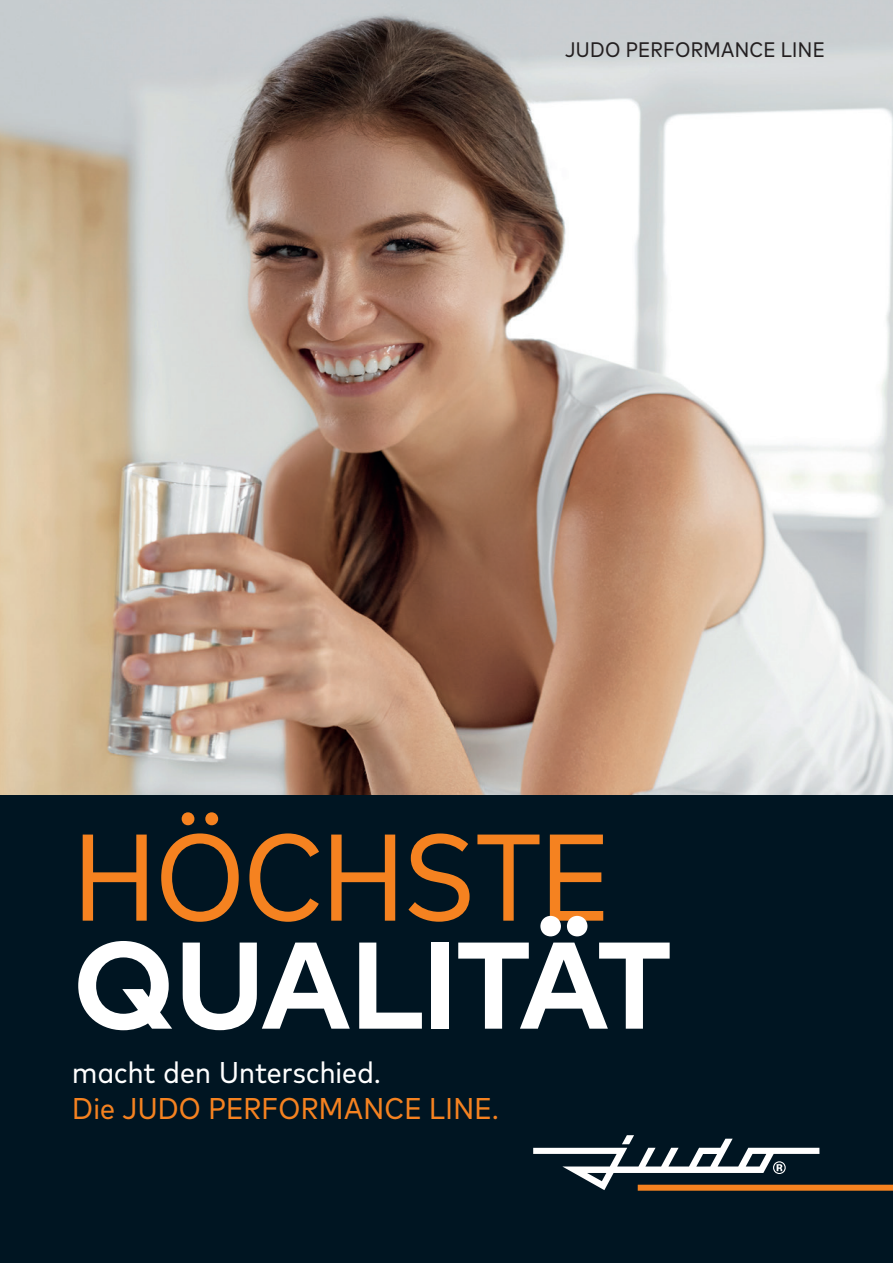
<style>
.page{position:relative;width:893px;height:1263px;background:#fff}
.page>*{position:absolute;margin:0;border:0;box-sizing:border-box;transform-origin:0 0}
.t1{font:700 123px "Mark Pro";letter-spacing:-.02em;color:#fff}
.t2{font:condensed 123px "Mark Pro";letter-spacing:-.015em;color:#f58220}
.t3{font:condensed 30px "Mark Pro";letter-spacing:.01em;color:#f58220}
.t4{font:condensed 30px "Mark Pro";letter-spacing:.005em;color:#fff}
.t5{font:condensed 21px "Mark Pro";letter-spacing:.015em;color:#231f20}
</style>
<div class="page">
<img style="left:0;top:0;width:893px;height:795px">
<div style="left:0;top:795px;width:893px;height:468px;background:#001522"></div>
<svg style="left:533px;top:1135px;width:286px;height:55px"></svg>
<div style="left:638px;top:1185px;width:255px;height:6px;background:#f58220"></div>
<p class="t5" style="left:565px;top:34px;width:261px">JUDO PERFORMANCE LINE</p>
<h1 class="t2" style="left:73px;top:786px;width:540px">HÖCHSTE</h1>
<h1 class="t1" style="left:73px;top:892px;width:600px">QUALITÄT</h1>
<p class="t4" style="left:72px;top:1050px;width:310px">macht den Unterschied.</p>
<p class="t3" style="left:72px;top:1086px;width:428px">Die JUDO PERFORMANCE LINE.</p>
</div>
